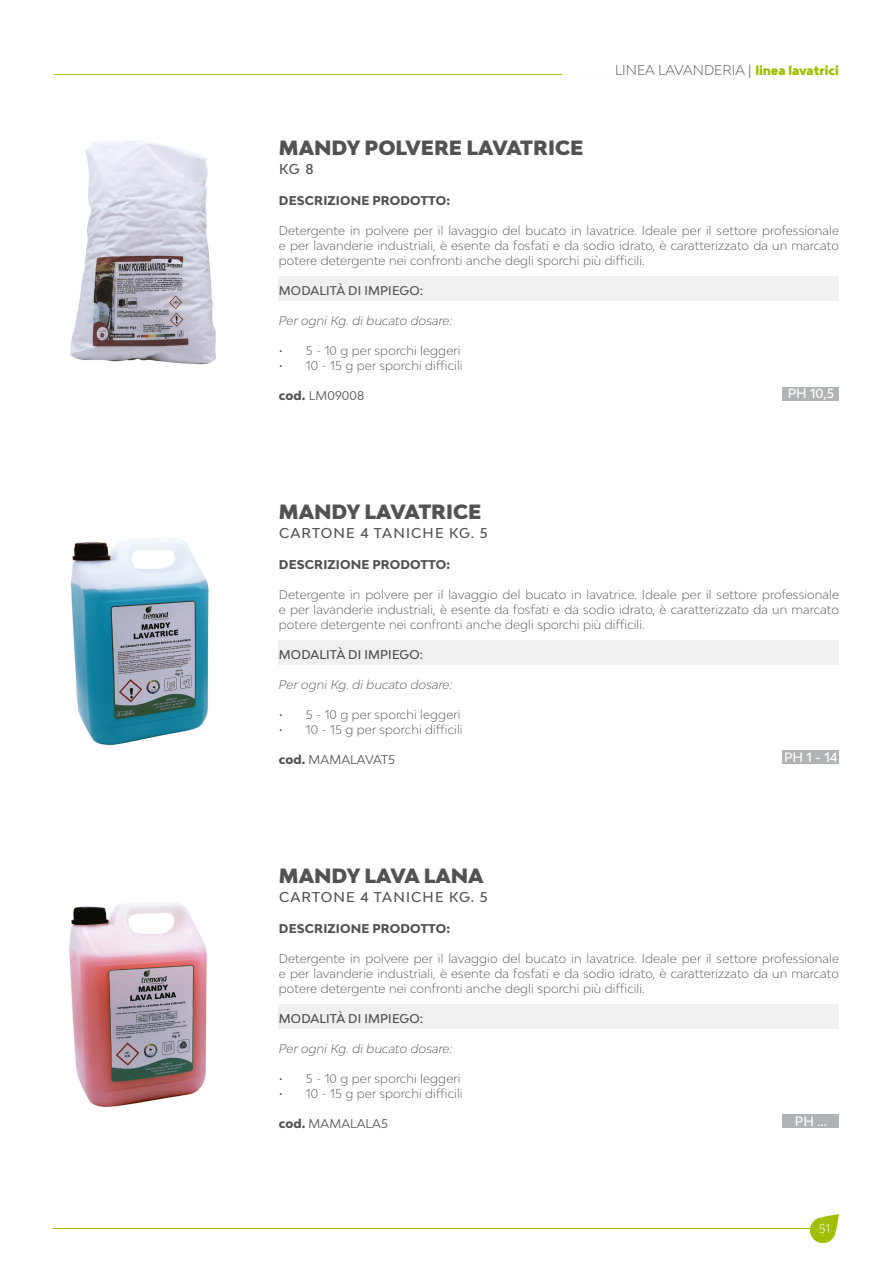
<style>
.page{position:relative;width:893px;height:1263px;background:#fff}
.page>*{position:absolute;margin:0;border:0;box-sizing:border-box;transform-origin:0 0}
.t1{font:900 19.5px "Bw Modelica";color:#515251}
.t2{font:500 13.5px "Bw Modelica";letter-spacing:.085em;color:#515251}
.t3{font:300 13.5px "Bw Modelica";color:#515251}
.t4{font:500 12.75px "Bw Modelica";letter-spacing:.01em;color:#fff}
.t5{font:300 12px/15px "Bw Modelica";letter-spacing:.01em;color:#515251;text-align:justify}
.t6{font:italic 300 12px "Bw Modelica";letter-spacing:.01em;color:#515251}
.t7{font:800 12px "Bw Modelica";letter-spacing:.01em;color:#515251}
.t8{font:500 12px "Bw Modelica";letter-spacing:.01em;color:#515251}
.t9{font:12px "Bw Modelica";letter-spacing:.01em;color:#515251}
.t10{font:300 12px "Bw Modelica";color:#fff}
.s1{font-weight:900;font-size:12px;color:#a1bf00}
.s2{font-weight:800}
</style>
<div class="page">
<hr style="left:53px;top:1228px;width:764px;height:1px;background:#a1bf00">
<svg style="left:810px;top:1214px;width:29px;height:29px"></svg>
<hr style="left:54px;top:74px;width:651px;height:1px;background:#a1bf00">
<div style="left:563px;top:47px;width:276px;height:28px;background:#fff"></div>
<div style="left:279px;top:276px;width:560px;height:25px;background:#eff0f0"></div>
<img style="left:70px;top:140px;width:146px;height:225px">
<div style="left:783px;top:387px;width:56px;height:13px;background:#b0b3b5"></div>
<div style="left:279px;top:640px;width:560px;height:25px;background:#eff0f0"></div>
<img style="left:70px;top:538px;width:139px;height:208px">
<div style="left:783px;top:751px;width:56px;height:13px;background:#b0b3b5"></div>
<img style="left:69px;top:903px;width:138px;height:204px">
<div style="left:279px;top:1004px;width:560px;height:25px;background:#eff0f0"></div>
<div style="left:783px;top:1115px;width:56px;height:13px;background:#b0b3b5"></div>
<p class="t3" style="left:615px;top:61px;width:225px">LINEA LAVANDERIA | <span class="s1">linea lavatrici</span></p>
<p class="t1" style="left:279px;top:135px;width:306px">MANDY POLVERE LAVATRICE</p>
<p class="t2" style="left:279px;top:161px;width:36px">KG 8</p>
<p class="t7" style="left:279px;top:193px;width:173px">DESCRIZIONE PRODOTTO:</p>
<p class="t5" style="left:279px;top:223px;width:562px">Detergente in polvere per il lavaggio del bucato in lavatrice. Ideale per il settore professionale e per lavanderie industriali, è esente da fosfati e da sodio idrato, è caratterizzato da un marcato potere detergente nei confronti anche degli sporchi più difficili.</p>
<p class="t8" style="left:279px;top:283px;width:146px">MODALITÀ DI IMPIEGO:</p>
<p class="t6" style="left:279px;top:313px;width:175px">Per ogni Kg. di bucato dosare:</p>
<p class="t5" style="left:279px;top:343px;width:183px">• 5 - 10 g per sporchi leggeri</p>
<p class="t5" style="left:279px;top:358px;width:185px">• 10 - 15 g per sporchi difficili</p>
<p class="t9" style="left:279px;top:388px;width:87px"><span class="s2">cod.</span> LM09008</p>
<p class="t4" style="left:788px;top:385px;width:48px">PH 10,5</p>
<p class="t1" style="left:279px;top:499px;width:204px">MANDY LAVATRICE</p>
<p class="t2" style="left:279px;top:524px;width:210px">CARTONE 4 TANICHE KG. 5</p>
<p class="t7" style="left:279px;top:557px;width:173px">DESCRIZIONE PRODOTTO:</p>
<p class="t5" style="left:279px;top:587px;width:562px">Detergente in polvere per il lavaggio del bucato in lavatrice. Ideale per il settore professionale e per lavanderie industriali, è esente da fosfati e da sodio idrato, è caratterizzato da un marcato potere detergente nei confronti anche degli sporchi più difficili.</p>
<p class="t8" style="left:279px;top:647px;width:146px">MODALITÀ DI IMPIEGO:</p>
<p class="t6" style="left:279px;top:677px;width:175px">Per ogni Kg. di bucato dosare:</p>
<p class="t5" style="left:279px;top:707px;width:183px">• 5 - 10 g per sporchi leggeri</p>
<p class="t5" style="left:279px;top:722px;width:185px">• 10 - 15 g per sporchi difficili</p>
<p class="t9" style="left:279px;top:752px;width:118px"><span class="s2">cod.</span> MAMALAVAT5</p>
<p class="t4" style="left:784px;top:749px;width:55px">PH 1 - 14</p>
<p class="t1" style="left:279px;top:863px;width:206px">MANDY LAVA LANA</p>
<p class="t2" style="left:279px;top:888px;width:210px">CARTONE 4 TANICHE KG. 5</p>
<p class="t7" style="left:279px;top:921px;width:173px">DESCRIZIONE PRODOTTO:</p>
<p class="t5" style="left:279px;top:951px;width:562px">Detergente in polvere per il lavaggio del bucato in lavatrice. Ideale per il settore professionale e per lavanderie industriali, è esente da fosfati e da sodio idrato, è caratterizzato da un marcato potere detergente nei confronti anche degli sporchi più difficili.</p>
<p class="t8" style="left:279px;top:1011px;width:146px">MODALITÀ DI IMPIEGO:</p>
<p class="t6" style="left:279px;top:1041px;width:175px">Per ogni Kg. di bucato dosare:</p>
<p class="t5" style="left:279px;top:1071px;width:183px">• 5 - 10 g per sporchi leggeri</p>
<p class="t5" style="left:279px;top:1086px;width:185px">• 10 - 15 g per sporchi difficili</p>
<p class="t9" style="left:279px;top:1116px;width:111px"><span class="s2">cod.</span> MAMALALA5</p>
<p class="t4" style="left:795px;top:1113px;width:33px">PH ...</p>
<p class="t10" style="left:819px;top:1221px;width:13px">51</p>
</div>
